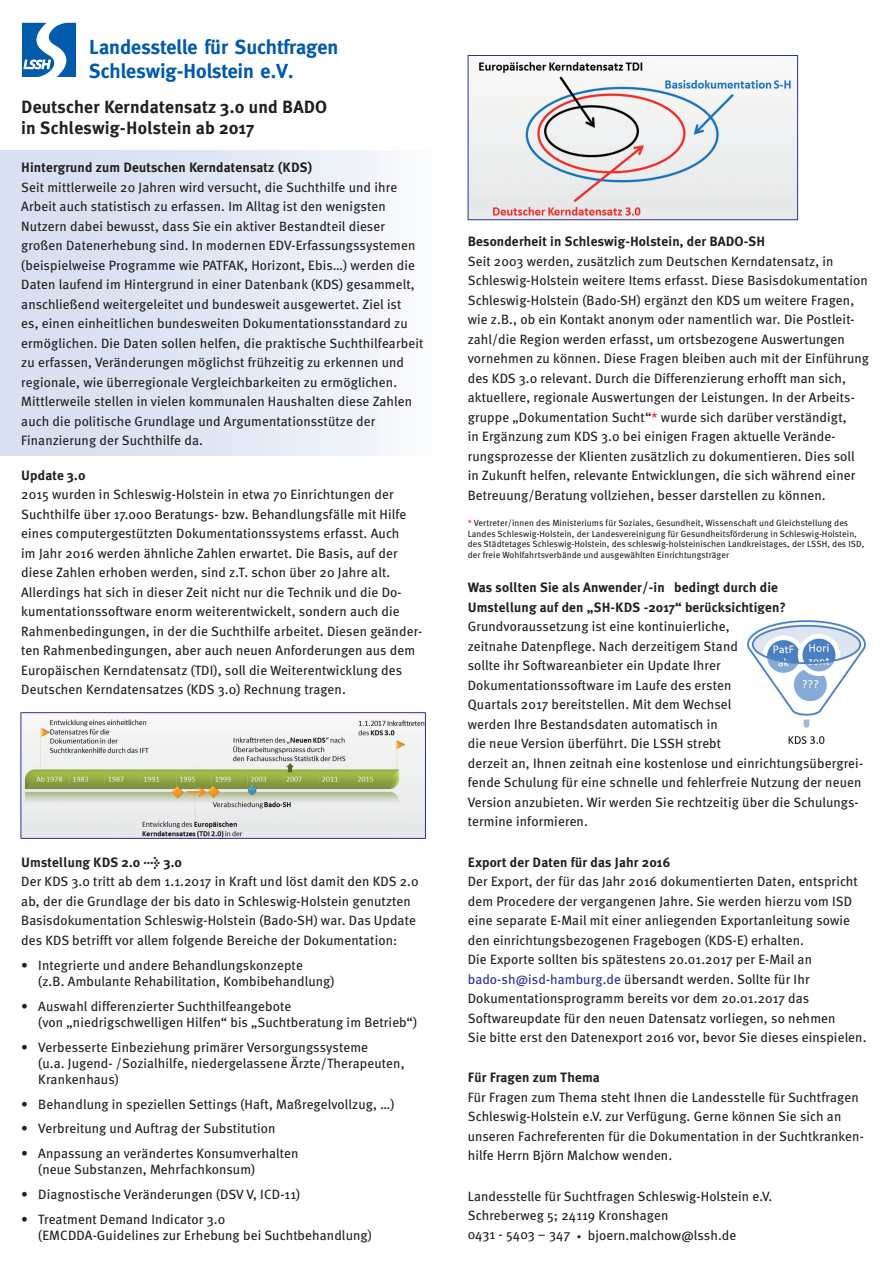
<style>
.page{position:relative;width:893px;height:1263px;background:#fff}
.page>*{position:absolute;margin:0;border:0;box-sizing:border-box;transform-origin:0 0}
.t1{font:700 20.25px/24.3px "Meta";color:#015aaa}
.t2{font:700 17.7px/21.3px "Meta Plus";letter-spacing:.01em;color:#231f20}
.t3{font:13.5px/19.5px "Meta";letter-spacing:.01em;color:#231f20}
.t4{font:700 13.5px/19.5px "Meta Plus";letter-spacing:.01em;color:#231f20}
.t5{font:9px/10.8px "Meta";letter-spacing:.01em;color:#231f20}
.s1{color:#ee1d23}
.s2{color:#2e3092}
.s3{font-size:9px}
</style>
<div class="page">
<div style="left:0;top:151px;width:444px;height:305px;background:linear-gradient(to right,#d1dbef,#f7f9fc)"></div>
<img style="left:23px;top:719px;width:401px;height:118px">
<div style="left:21px;top:712px;width:405px;height:127px;border:1px solid #2e3092"></div>
<img style="left:470px;top:61px;width:326px;height:157px">
<div style="left:468px;top:55px;width:330px;height:165px;border:1px solid #2e3092"></div>
<img style="left:747px;top:620px;width:119px;height:124px">
<svg style="left:21px;top:22px;width:56px;height:56px"></svg>
<h1 class="t1" style="left:89px;top:35px;width:251px">Landesstelle für Suchtfragen<br>Schleswig-Holstein e.V.</h1>
<h2 class="t2" style="left:21px;top:96px;width:307px">Deutscher Kerndatensatz 3.0 und BADO in Schleswig-Holstein ab 2017</h2>
<p class="t4" style="left:21px;top:158px;width:293px">Hintergrund zum Deutschen Kerndatensatz (KDS)</p>
<p class="t3" style="left:21px;top:177px;width:404px">Seit mittlerweile 20 Jahren wird versucht, die Suchthilfe und ihre Arbeit auch statistisch zu erfassen. Im Alltag ist den wenigsten Nutzern dabei bewusst, dass Sie ein aktiver Bestandteil dieser großen Datenerhebung sind. In modernen EDV-Erfassungssystemen (beispielweise Programme wie PATFAK, Horizont, Ebis…) werden die Daten laufend im Hintergrund in einer Datenbank (KDS) gesammelt, anschließend weitergeleitet und bundesweit ausgewertet. Ziel ist<br>es, einen einheitlichen bundesweiten Dokumentationsstandard zu ermöglichen. Die Daten sollen helfen, die praktische Suchthilfearbeit zu erfassen, Veränderungen möglichst frühzeitig zu erkennen und regionale, wie überregionale Vergleichbarkeiten zu ermöglichen.<br>Mittlerweile stellen in vielen kommunalen Haushalten diese Zahlen auch die politische Grundlage und Argumentationsstütze der Finanzierung der Suchthilfe da.</p>
<p class="t4" style="left:21px;top:465px;width:66px">Update 3.0</p>
<p class="t3" style="left:21px;top:485px;width:403px">2015 wurden in Schleswig-Holstein in etwa 70 Einrichtungen der Suchthilfe über 17.000 Beratungs- bzw. Behandlungsfälle mit Hilfe eines computergestützten Dokumentationssystems erfasst. Auch<br>im Jahr 2016 werden ähnliche Zahlen erwartet. Die Basis, auf der diese Zahlen erhoben werden, sind z.T. schon über 20 Jahre alt.<br>Allerdings hat sich in dieser Zeit nicht nur die Technik und die Do&shy;kumentationssoftware enorm weiterentwickelt, sondern auch die Rahmenbedingungen, in der die Suchthilfe arbeitet. Diesen geänder&shy;ten Rahmenbedingungen, aber auch neuen Anforderungen aus dem Europäischen Kerndatensatz (TDI), soll die Weiterentwicklung des Deutschen Kerndatensatzes (KDS 3.0) Rechnung tragen.</p>
<p class="t4" style="left:21px;top:852px;width:162px">Umstellung KDS 2.0 &gt; 3.0</p>
<p class="t3" style="left:21px;top:872px;width:399px">Der KDS 3.0 tritt ab dem 1.1.2017 in Kraft und löst damit den KDS 2.0 ab, der die Grundlage der bis dato in Schleswig-Holstein genutzten Basisdokumentation Schleswig-Holstein (Bado-SH) war. Das Update des KDS betrifft vor allem folgende Bereiche der Dokumentation:</p>
<p class="t3" style="left:38px;top:957px;width:298px;line-height:16.2px;text-indent:-17px">• Integrierte und andere Behandlungskonzepte<br>(z.B. Ambulante Rehabilitation, Kombibehandlung)</p>
<p class="t3" style="left:38px;top:998px;width:380px;line-height:16.2px;text-indent:-17px">• Auswahl differenzierter Suchthilfeangebote<br>(von „niedrigschwelligen Hilfen“ bis „Suchtberatung im Betrieb“)</p>
<p class="t3" style="left:38px;top:1038px;width:368px;line-height:16.2px;text-indent:-17px">• Verbesserte Einbeziehung primärer Versorgungssysteme<br>(u.a. Jugend- /Sozialhilfe, niedergelassene Ärzte/Therapeuten,<br>Krankenhaus)</p>
<p class="t3" style="left:21px;top:1094px;width:375px">• Behandlung in speziellen Settings (Haft, Maßregelvollzug, …)</p>
<p class="t3" style="left:21px;top:1119px;width:256px">• Verbreitung und Auftrag der Substitution</p>
<p class="t3" style="left:38px;top:1145px;width:262px;line-height:16.2px;text-indent:-17px">• Anpassung an verändertes Konsumverhalten (neue Substanzen, Mehrfachkonsum)</p>
<p class="t3" style="left:21px;top:1184px;width:280px">• Diagnostische Veränderungen (DSV V, ICD-11)</p>
<p class="t3" style="left:38px;top:1211px;width:335px;line-height:16.2px;text-indent:-17px">• Treatment Demand Indicator 3.0<br>(EMCDDA-Guidelines zur Erhebung bei Suchtbehandlung)</p>
<p class="t4" style="left:468px;top:232px;width:299px">Besonderheit in Schleswig-Holstein, der BADO-SH</p>
<p class="t3" style="left:468px;top:251px;width:403px">Seit 2003 werden, zusätzlich zum Deutschen Kerndatensatz, in Schleswig-Holstein weitere Items erfasst. Diese Basisdokumentation Schleswig-Holstein (Bado-SH) ergänzt den KDS um weitere Fragen, wie z.B., ob ein Kontakt anonym oder namentlich war. Die Postleit&shy;zahl/die Region werden erfasst, um ortsbezogene Auswertungen vornehmen zu können. Diese Fragen bleiben auch mit der Einführung des KDS 3.0 relevant. Durch die Differenzierung erhofft man sich, aktuellere, regionale Auswertungen der Leistungen. In der Arbeits&shy;gruppe „Dokumentation Sucht“<span class="s1">*</span> wurde sich darüber verständigt,<br>in Ergänzung zum KDS 3.0 bei einigen Fragen aktuelle Verände&shy;rungsprozesse der Klienten zusätzlich zu dokumentieren. Dies soll<br>in Zukunft helfen, relevante Entwicklungen, die sich während einer Betreuung/Beratung vollziehen, besser darstellen zu können.</p>
<p class="t5" style="left:468px;top:517px;width:398px"><span class="s1">*</span> Vertreter/innen des Ministeriums für Soziales, Gesundheit, Wissenschaft und Gleichstellung des Landes Schleswig-Holstein, der Landesvereinigung für Gesundheitsförderung in Schleswig-Holstein, des Städtetages Schleswig-Holstein, des schleswig-holsteinischen Landkreistages, der LSSH, des ISD, der freie Wohlfahrtsverbände und ausgewählten Einrichtungsträger</p>
<p class="t4" style="left:468px;top:578px;width:320px">Was sollten Sie als Anwender/-in bedingt durch die<br>Umstellung auf den „SH-KDS -2017“ berücksichtigen?</p>
<p class="t3" style="left:468px;top:617px;width:397px">Grundvoraussetzung ist eine kontinuierliche,<br>zeitnahe Datenpflege. Nach derzeitigem Stand<br>sollte ihr Softwareanbieter ein Update Ihrer Dokumentationssoftware im Laufe des ersten<br>Quartals 2017 bereitstellen. Mit dem Wechsel<br>werden Ihre Bestandsdaten automatisch in<br>die neue Version überführt. Die LSSH strebt<br>derzeit an, Ihnen zeitnah eine kostenlose und einrichtungsübergrei&shy;fende Schulung für eine schnelle und fehlerfreie Nutzung der neuen Version anzubieten. Wir werden Sie rechtzeitig über die Schulungs&shy;termine informieren.</p>
<p class="t4" style="left:468px;top:852px;width:204px">Export der Daten für das Jahr 2016</p>
<p class="t3" style="left:468px;top:871px;width:400px">Der Export, der für das Jahr 2016 dokumentierten Daten, entspricht dem Procedere der vergangenen Jahre. Sie werden hierzu vom ISD eine separate E-Mail mit einer anliegenden Exportanleitung sowie den einrichtungsbezogenen Fragebogen (KDS-E) erhalten.<br>Die Exporte sollten bis spätestens 20.01.2017 per E-Mail an <span class="s2">bado-sh@isd-hamburg.de</span> übersandt werden. Sollte für Ihr Dokumentationsprogramm bereits vor dem 20.01.2017 das Softwareupdate für den neuen Datensatz vorliegen, so nehmen<br>Sie bitte erst den Datenexport 2016 vor, bevor Sie dieses einspielen.</p>
<p class="t4" style="left:468px;top:1068px;width:134px">Für Fragen zum Thema</p>
<p class="t3" style="left:468px;top:1087px;width:398px">Für Fragen zum Thema steht Ihnen die Landesstelle für Suchtfragen Schleswig-Holstein e.V. zur Verfügung. Gerne können Sie sich an unseren Fachreferenten für die Dokumentation in der Suchtkranken&shy;hilfe Herrn Björn Malchow wenden.</p>
<p class="t3" style="left:468px;top:1186px;width:306px">Landesstelle für Suchtfragen Schleswig-Holstein e.V.<br>Schreberweg 5; 24119 Kronshagen<br>0431 - 5403 – 347 <span class="s3">•</span> bjoern.malchow@lssh.de</p>
</div>
